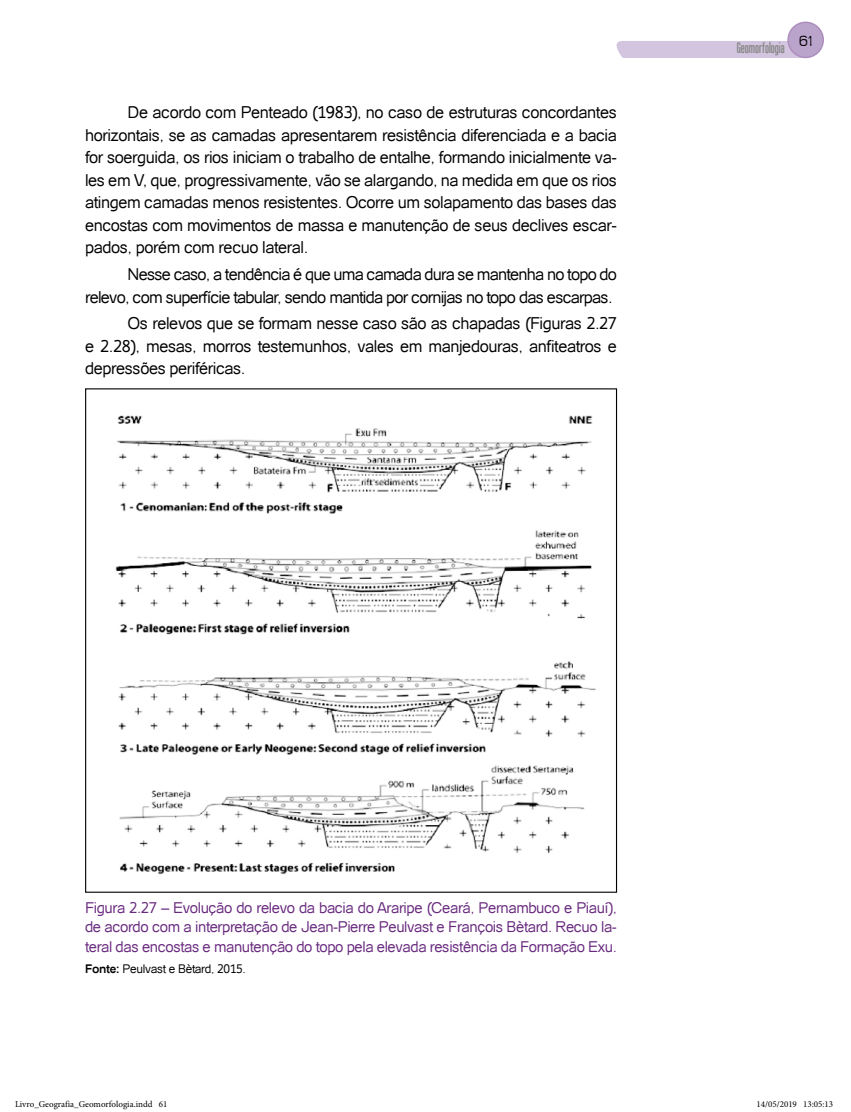
<style>
.page{position:relative;width:851px;height:1112px;background:#fff}
.page>*{position:absolute;margin:0;border:0;box-sizing:border-box;transform-origin:0 0}
.t1{font:16.5px/22.5px "Catriel";letter-spacing:-.05em;color:#000;text-align:justify}
.t2{font:15px/19.5px "Catriel";letter-spacing:-.03em;color:#68297e;text-align:justify}
.t3{font:15px "Tandelle";color:#878787}
.t4{font:12px "Catriel";letter-spacing:-.03em;color:#000}
.t5{font:9px "Minion Pro";color:#000}
.s1{font-weight:700}
</style>
<div class="page">
<div style="left:616px;top:41px;width:185px;height:17px;background:#d3c5e0"></div>
<div style="left:788px;top:22px;width:35px;height:35px;background:#bba4cb;border-radius:50%"></div>
<div style="left:787px;top:22px;width:36px;height:36px;border:2px solid #ac8dbd;border-radius:50%"></div>
<img style="left:115px;top:415px;width:481px;height:460px">
<p class="t1" style="left:85px;top:101px;width:533px;text-indent:43px">De acordo com Penteado (1983), no caso de estruturas concordantes horizontais, se as camadas apresentarem resistência diferenciada e a bacia for soerguida, os rios iniciam o trabalho de entalhe, formando inicialmente va&shy;les em V, que, progressivamente, vão se alargando, na medida em que os rios atingem camadas menos resistentes. Ocorre um solapamento das bases das encostas com movimentos de massa e manutenção de seus declives escar&shy;pados, porém com recuo lateral.</p>
<p class="t1" style="left:85px;top:263px;width:533px;text-align:right">Nesse caso, a tendência é que uma camada dura se mantenha no topo do relevo, com superfície tabular, sendo mantida por cornijas no topo das escarpas.</p>
<p class="t1" style="left:85px;top:312px;width:533px;text-indent:43px">Os relevos que se formam nesse caso são as chapadas (Figuras 2.27 e 2.28), mesas, morros testemunhos, vales em manjedouras, anfiteatros e depressões periféricas.</p>
<p class="t3" style="left:736px;top:39px;width:77px">Geomorfologia <sup>61</sup></p>
<p class="t2" style="left:85px;top:897px;width:533px">Figura 2.27 – Evolução do relevo da bacia do Araripe (Ceará, Pernambuco e Piauí), de acordo com a interpretação de Jean-Pierre Peulvast e François Bètard. Recuo la&shy;teral das encostas e manutenção do topo pela elevada resistência da Formação Exu.</p>
<p class="t4" style="left:85px;top:961px;width:162px"><span class="s1">Fonte:</span> Peulvast e Bètard, 2015.</p>
<p class="t5" style="left:15px;top:1098px;width:154px">Livro_Geografia_Geomorfologia.indd 61</p>
<p class="t5" style="left:756px;top:1098px;width:78px">14/05/2019 13:05:13</p>
</div>
